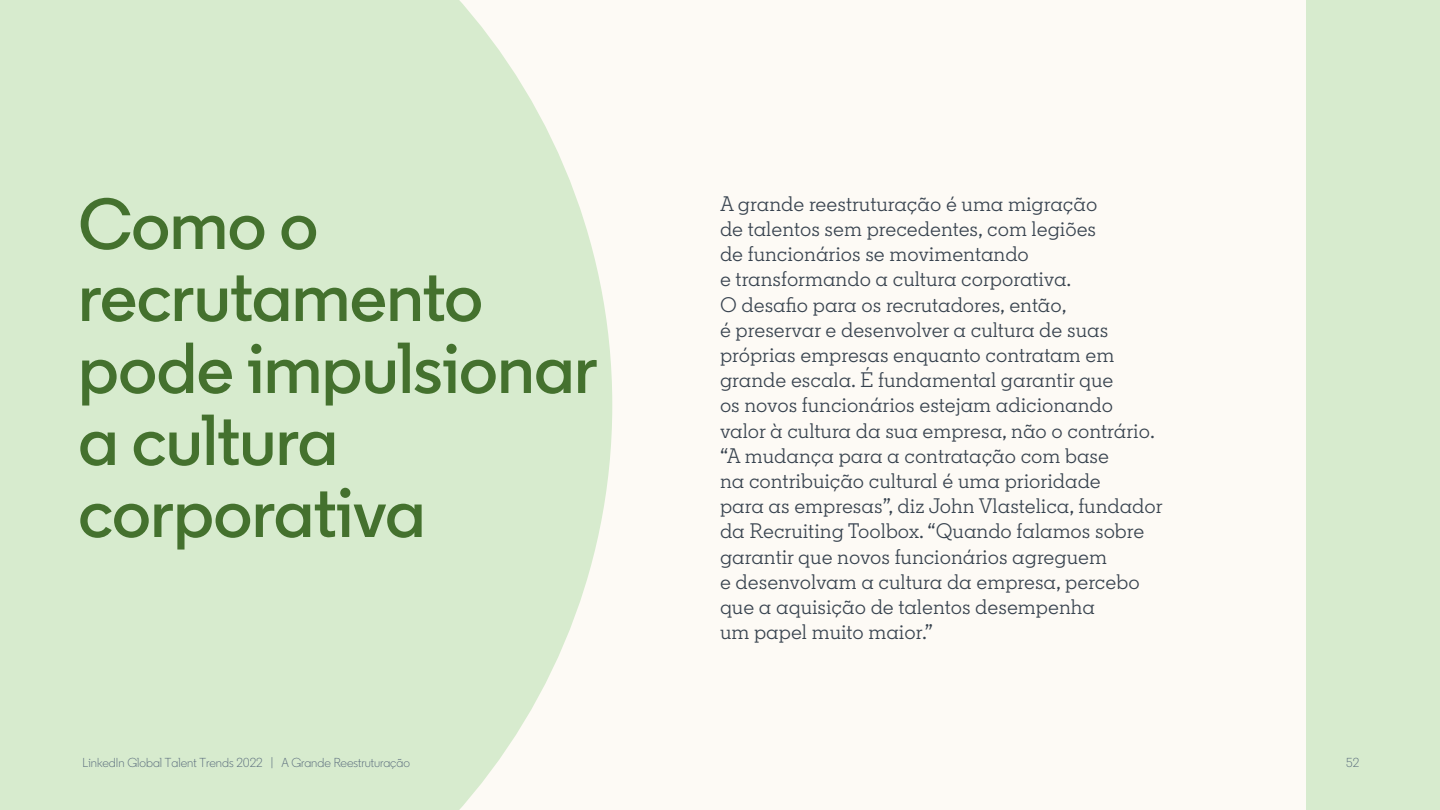
<style>
.page{position:relative;width:1440px;height:810px;background:#fdfaf5}
.page>*{position:absolute;margin:0;border:0;box-sizing:border-box;transform-origin:0 0}
.t1{font:600 72px/72px "Community";color:#44712e}
.t2{font:21px/25.2px "Community Slab";color:#38434f}
.t3{font:300 13px "Community";color:#56687a}
</style>
<div class="page">
<svg style="left:0;top:0;width:612px;height:810px;background:#d9ecd0"></svg>
<div style="left:1307px;top:0;width:133px;height:810px;background:#d7ebce"></div>
<p class="t1" style="left:78px;top:188px;width:520px">Como o recrutamento pode impulsionar a cultura corporativa</p>
<p class="t2" style="left:720px;top:191px;width:444px">A grande reestruturação é uma migração<br>de talentos sem precedentes, com legiões<br>de funcionários se movimentando<br>e transformando a cultura corporativa.<br>O desafio para os recrutadores, então,<br>é preservar e desenvolver a cultura de suas próprias empresas enquanto contratam em grande escala. É fundamental garantir que<br>os novos funcionários estejam adicionando valor à cultura da sua empresa, não o contrário. “A mudança para a contratação com base<br>na contribuição cultural é uma prioridade<br>para as empresas”, diz John Vlastelica, fundador da Recruiting Toolbox. “Quando falamos sobre garantir que novos funcionários agreguem<br>e desenvolvam a cultura da empresa, percebo que a aquisição de talentos desempenha<br>um papel muito maior.”</p>
<p class="t3" style="left:83px;top:754px;width:329px">LinkedIn Global Talent Trends 2022 | A Grande Reestruturação</p>
<p class="t3" style="left:1346px;top:754px;width:14px">52</p>
</div>
